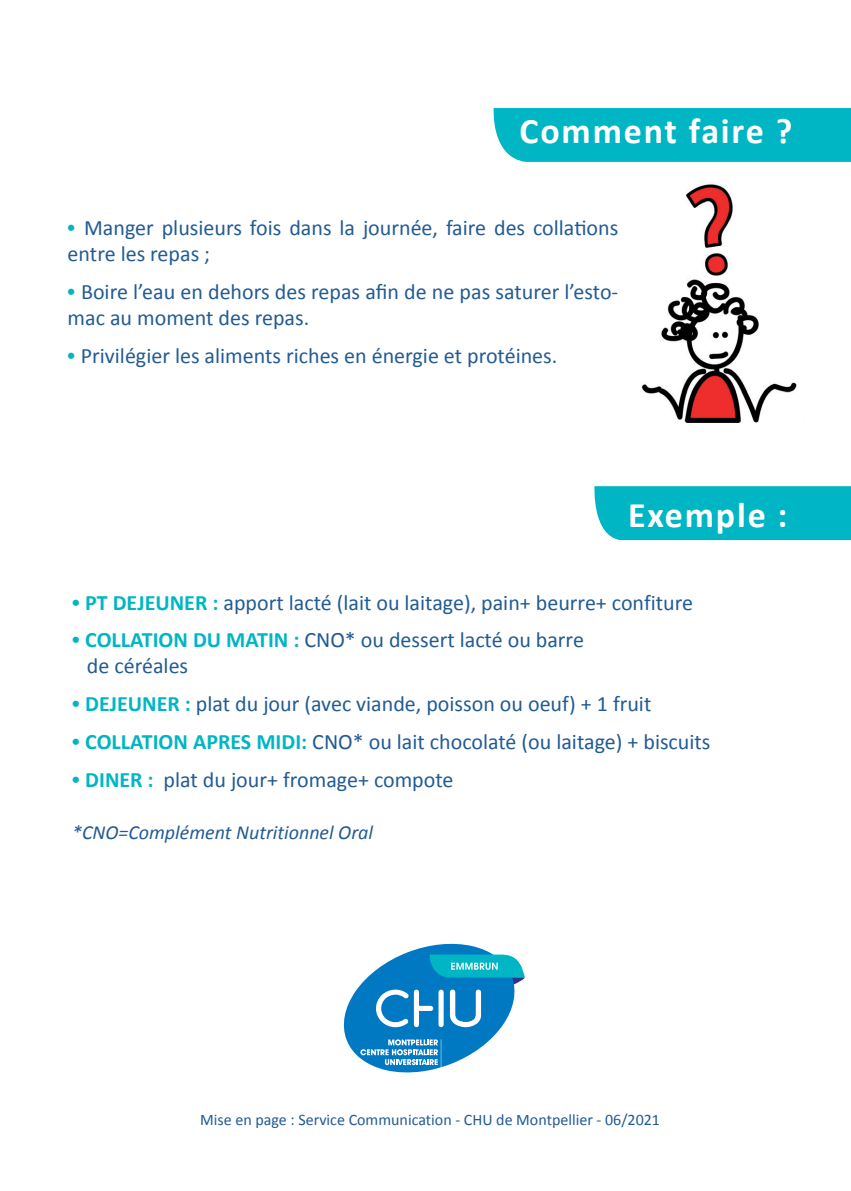
<style>
.page{position:relative;width:851px;height:1191px;background:#fff}
.page>*{position:absolute;margin:0;border:0;box-sizing:border-box;transform-origin:0 0}
.t1{font:700 36px "Calibri";letter-spacing:.05em;color:#fff}
.t2{font:22px/26px "Calibri";color:#225b93}
.t3{font:italic 20px "Calibri";color:#225b93}
.t4{font:16px "Calibri";color:#225b93}
.s1{font-family:"Times";color:#00b6c4}
.s2{font-weight:700;color:#00b6c4}
</style>
<div class="page">
<svg style="left:343px;top:943px;width:181px;height:130px"></svg>
<div style="left:594px;top:486px;width:256px;height:54px;background:#00b6c4"></div>
<img style="left:641px;top:184px;width:156px;height:238px">
<div style="left:493px;top:108px;width:357px;height:54px;background:#00b6c4"></div>
<h1 class="t1" style="left:519px;top:108px;width:274px">Comment faire ?</h1>
<p class="t2" style="left:68px;top:215px;width:552px"><span class="s1">•</span> Manger plusieurs fois dans la journée, faire des collations entre les repas ;</p>
<p class="t2" style="left:68px;top:279px;width:552px"><span class="s1">•</span> Boire l’eau en dehors des repas afin de ne pas saturer l’esto&shy;mac au moment des repas.</p>
<p class="t2" style="left:68px;top:342px;width:491px"><span class="s1">•</span> Privilégier les aliments riches en énergie et protéines.</p>
<h1 class="t1" style="left:628px;top:491px;width:161px">Exemple :</h1>
<p class="t2" style="left:72px;top:589px;width:622px"><span class="s1">•</span> <span class="s2">PT DEJEUNER :</span> apport lacté (lait ou laitage), pain+ beurre+ confiture</p>
<p class="t2" style="left:87px;top:627px;width:498px;text-indent:-15px"><span class="s1">•</span> <span class="s2">COLLATION DU MATIN :</span> CNO* ou dessert lacté ou barre de céréales</p>
<p class="t2" style="left:72px;top:691px;width:580px"><span class="s1">•</span> <span class="s2">DEJEUNER :</span> plat du jour (avec viande, poisson ou oeuf) + 1 fruit</p>
<p class="t2" style="left:72px;top:728px;width:640px"><span class="s1">•</span> <span class="s2">COLLATION APRES MIDI:</span> CNO* ou lait chocolaté (ou laitage) + biscuits</p>
<p class="t2" style="left:72px;top:766px;width:383px"><span class="s1">•</span> <span class="s2">DINER :</span> plat du jour+ fromage+ compote</p>
<p class="t3" style="left:72px;top:818px;width:302px">*CNO=Complément Nutritionnel Oral</p>
<p class="t4" style="left:200px;top:1109px;width:461px">Mise en page : Service Communication - CHU de Montpellier - 06/2021</p>
</div>
